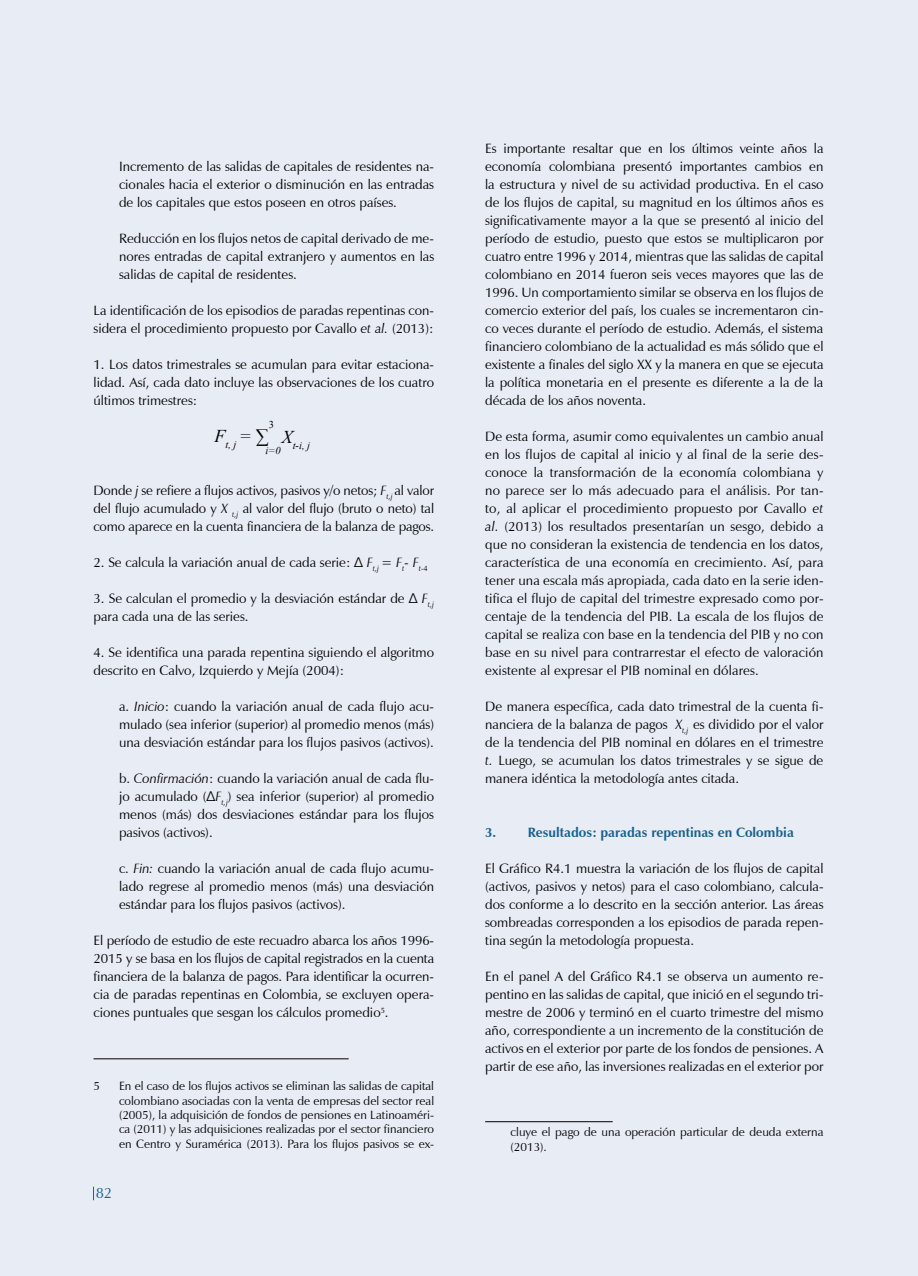
<style>
.page{position:relative;width:918px;height:1276px;background:#fff}
.page>*{position:absolute;margin:0;border:0;box-sizing:border-box;transform-origin:0 0}
.t1{font:italic 18px "Times New Roman";color:#000}
.t2{font:15px "Zapf Humanist 601 BT";color:#186190}
.t3{font:13.5px/18px "Zapf Humanist 601 BT";color:#000;text-align:justify}
.t4{font:700 13.5px "Zapf Humanist 601 BT";color:#186190}
.t5{font:12px/14.4px "Zapf Humanist 601 BT";color:#000;text-align:justify}
.t6{font:italic 10.5px "Times New Roman";color:#000}
.t7{font:10.5px "Times New Roman";color:#000}
.s1{font-style:italic}
</style>
<div class="page">
<div style="left:0;top:0;width:917px;height:1276px;background:#e8ecf4"></div>
<svg style="left:93px;top:1186px;width:1px;height:14px"></svg>
<hr style="left:94px;top:1058px;width:255px;height:1px;background:#000">
<hr style="left:485px;top:1121px;width:128px;height:1px;background:#000">
<p class="t3" style="left:119px;top:157px;width:317px">Incremento de las salidas de capitales de residentes na&shy;cionales hacia el exterior o disminución en las entradas de los capitales que estos poseen en otros países.</p>
<p class="t3" style="left:119px;top:229px;width:317px">Reducción en los flujos netos de capital derivado de me&shy;nores entradas de capital extranjero y aumentos en las salidas de capital de residentes.</p>
<p class="t3" style="left:94px;top:301px;width:342px">La identificación de los episodios de paradas repentinas con&shy;sidera el procedimiento propuesto por Cavallo <span class="s1">et al.</span> (2013):</p>
<p class="t3" style="left:94px;top:355px;width:342px">1. Los datos trimestrales se acumulan para evitar estaciona&shy;lidad. Así, cada dato incluye las observaciones de los cuatro últimos trimestres:</p>
<h1 class="t1" style="left:214px;top:423px;width:56px">F<sub>t,</sub> <sub>j</sub> = ∑</h1>
<p class="t7" style="left:269px;top:418px;width:7px">3</p>
<p class="t6" style="left:265px;top:443px;width:17px">i=0</p>
<p class="t6" style="left:282px;top:438px;width:30px"><sup>X</sup>t-i, j</p>
<p class="t3" style="left:94px;top:481px;width:342px">Donde <span class="s1">j</span> se refiere a flujos activos, pasivos y/o netos; <span class="s1">F</span><sub>t,j</sub> al valor del flujo acumulado y <span class="s1">X</span> <sub>t,j</sub> al valor del flujo (bruto o neto) tal como aparece en la cuenta financiera de la balanza de pagos.</p>
<p class="t3" style="left:94px;top:553px;width:336px">2. Se calcula la variación anual de cada serie: ∆ <span class="s1">F</span><sub>t,j</sub> = <span class="s1">F</span><sub>t</sub><span class="s1">- F</span><sub>t-</sub><sub>4</sub></p>
<p class="t3" style="left:94px;top:589px;width:342px">3. Se calculan el promedio y la desviación estándar de ∆ <span class="s1">F</span><sub>t,j </sub>para cada una de las series.</p>
<p class="t3" style="left:94px;top:643px;width:342px">4. Se identifica una parada repentina siguiendo el algoritmo descrito en Calvo, Izquierdo y Mejía (2004):</p>
<p class="t3" style="left:119px;top:697px;width:317px">a. <span class="s1">Inicio</span>: cuando la variación anual de cada flujo acu&shy;mulado (sea inferior (superior) al promedio menos (más) una desviación estándar para los flujos pasivos (activos).</p>
<p class="t3" style="left:119px;top:769px;width:317px">b. <span class="s1">Confirmación</span>: cuando la variación anual de cada flu&shy;jo acumulado (∆<span class="s1">F</span><sub>t,j</sub>) sea inferior (superior) al promedio menos (más) dos desviaciones estándar para los flujos pasivos (activos).</p>
<p class="t3" style="left:119px;top:859px;width:317px">c. <span class="s1">Fin:</span> cuando la variación anual de cada flujo acumu&shy;lado regrese al promedio menos (más) una desviación estándar para los flujos pasivos (activos).</p>
<p class="t3" style="left:94px;top:931px;width:342px">El período de estudio de este recuadro abarca los años 1996- 2015 y se basa en los flujos de capital registrados en la cuenta financiera de la balanza de pagos. Para identificar la ocurren&shy;cia de paradas repentinas en Colombia, se excluyen opera&shy;ciones puntuales que sesgan los cálculos promedio<sup>5</sup>.</p>
<p class="t5" style="left:94px;top:1079px;width:8px">5</p>
<p class="t5" style="left:119px;top:1079px;width:317px">En el caso de los flujos activos se eliminan las salidas de capital colombiano asociadas con la venta de empresas del sector real (2005), la adquisición de fondos de pensiones en Latinoaméri&shy;ca (2011) y las adquisiciones realizadas por el sector financiero en Centro y Suramérica (2013). Para los flujos pasivos se ex-</p>
<p class="t2" style="left:96px;top:1184px;width:18px">82</p>
<p class="t3" style="left:485px;top:139px;width:340px">Es importante resaltar que en los últimos veinte años la economía colombiana presentó importantes cambios en la estructura y nivel de su actividad productiva. En el caso de los flujos de capital, su magnitud en los últimos años es significativamente mayor a la que se presentó al inicio del período de estudio, puesto que estos se multiplicaron por cuatro entre 1996 y 2014, mientras que las salidas de capital colombiano en 2014 fueron seis veces mayores que las de 1996. Un comportamiento similar se observa en los flujos de comercio exterior del país, los cuales se incrementaron cin&shy;co veces durante el período de estudio. Además, el sistema financiero colombiano de la actualidad es más sólido que el existente a finales del siglo XX y la manera en que se ejecuta la política monetaria en el presente es diferente a la de la década de los años noventa.</p>
<p class="t3" style="left:485px;top:427px;width:340px">De esta forma, asumir como equivalentes un cambio anual en los flujos de capital al inicio y al final de la serie des&shy;conoce la transformación de la economía colombiana y no parece ser lo más adecuado para el análisis. Por tan&shy;to, al aplicar el procedimiento propuesto por Cavallo <span class="s1">et al.</span> (2013) los resultados presentarían un sesgo, debido a que no consideran la existencia de tendencia en los datos, característica de una economía en crecimiento. Así, para tener una escala más apropiada, cada dato en la serie iden&shy;tifica el flujo de capital del trimestre expresado como por&shy;centaje de la tendencia del PIB. La escala de los flujos de capital se realiza con base en la tendencia del PIB y no con base en su nivel para contrarrestar el efecto de valoración existente al expresar el PIB nominal en dólares.</p>
<p class="t3" style="left:485px;top:697px;width:340px">De manera específica, cada dato trimestral de la cuenta fi&shy;nanciera de la balanza de pagos <span class="s1">X</span><sub>t,j</sub> es dividido por el valor de la tendencia del PIB nominal en dólares en el trimestre <span class="s1">t.</span> Luego, se acumulan los datos trimestrales y se sigue de manera idéntica la metodología antes citada.</p>
<p class="t4" style="left:485px;top:824px;width:310px">3. Resultados: paradas repentinas en Colombia</p>
<p class="t3" style="left:485px;top:859px;width:340px">El Gráfico R4.1 muestra la variación de los flujos de capital (activos, pasivos y netos) para el caso colombiano, calcula&shy;dos conforme a lo descrito en la sección anterior. Las áreas sombreadas corresponden a los episodios de parada repen&shy;tina según la metodología propuesta.</p>
<p class="t3" style="left:485px;top:967px;width:340px">En el panel A del Gráfico R4.1 se observa un aumento re&shy;pentino en las salidas de capital, que inició en el segundo tri&shy;mestre de 2006 y terminó en el cuarto trimestre del mismo año, correspondiente a un incremento de la constitución de activos en el exterior por parte de los fondos de pensiones. A partir de ese año, las inversiones realizadas en el exterior por</p>
<p class="t5" style="left:511px;top:1124px;width:314px">cluye el pago de una operación particular de deuda externa (2013).</p>
</div>
